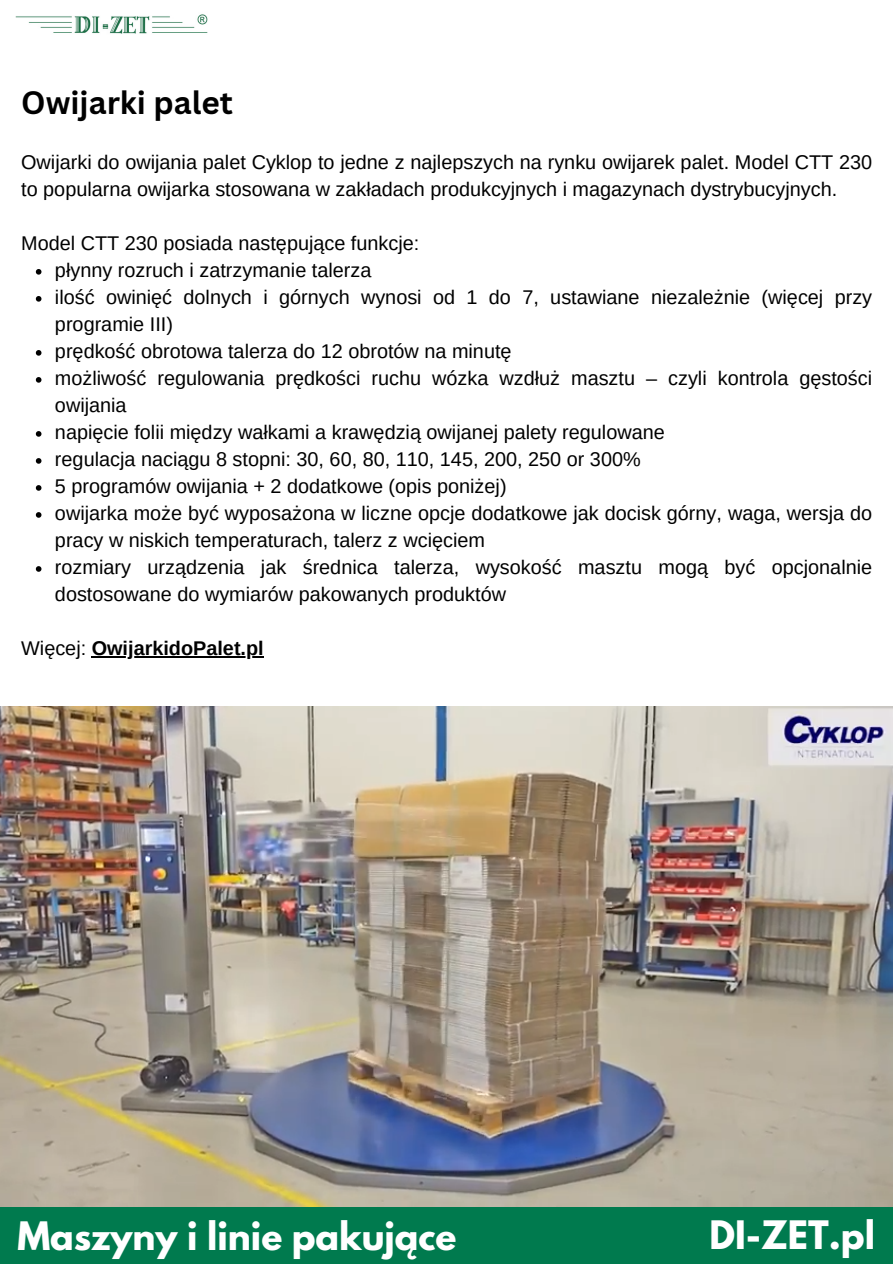
<style>
.page{position:relative;width:893px;height:1264px;background:#fff}
.page>*{position:absolute;margin:0;border:0;box-sizing:border-box;transform-origin:0 0}
.t1{font:700 34.8px "League Spartan";color:#fff}
.t2{font:700 31.5px "Canva Sans";color:#000}
.t3{font:19.8px/27px "Arimo";color:#000}
.t4{font:700 19.8px "Arimo";color:#000}
.s1{font-weight:400}
</style>
<div class="page">
<svg style="left:36px;top:269px;width:5px;height:5px"></svg>
<svg style="left:36px;top:296px;width:5px;height:6px"></svg>
<svg style="left:36px;top:350px;width:5px;height:6px"></svg>
<svg style="left:36px;top:377px;width:5px;height:5px"></svg>
<svg style="left:36px;top:431px;width:5px;height:5px"></svg>
<svg style="left:36px;top:458px;width:5px;height:6px"></svg>
<svg style="left:36px;top:485px;width:5px;height:5px"></svg>
<svg style="left:36px;top:512px;width:5px;height:6px"></svg>
<svg style="left:36px;top:566px;width:5px;height:6px"></svg>
<hr style="left:92px;top:656px;width:172px;height:1px;background:#000">
<div style="left:0;top:1206px;width:892px;height:57px;background:#007a4e"></div>
<img style="left:15px;top:14px;width:193px;height:20px">
<img style="left:0;top:706px;width:892px;height:500px">
<p class="t2" style="left:21px;top:80px;width:213px">Owijarki palet</p>
<p class="t3" style="left:21px;top:148px;width:852px">Owijarki do owijania palet Cyklop to jedne z najlepszych na rynku owijarek palet. Model CTT 230 to popularna owijarka stosowana w zakładach produkcyjnych i magazynach dystrybucyjnych.</p>
<p class="t3" style="left:21px;top:229px;width:399px">Model CTT 230 posiada następujące funkcje:</p>
<p class="t3" style="left:55px;top:256px;width:318px">płynny rozruch i zatrzymanie talerza</p>
<p class="t3" style="left:55px;top:283px;width:818px">ilość owinięć dolnych i górnych wynosi od 1 do 7, ustawiane niezależnie (więcej przy programie III)</p>
<p class="t3" style="left:55px;top:337px;width:458px">prędkość obrotowa talerza do 12 obrotów na minutę</p>
<p class="t3" style="left:55px;top:364px;width:818px">możliwość regulowania prędkości ruchu wózka wzdłuż masztu – czyli kontrola gęstości owijania</p>
<p class="t3" style="left:55px;top:418px;width:611px">napięcie folii między wałkami a krawędzią owijanej palety regulowane</p>
<p class="t3" style="left:55px;top:445px;width:587px">regulacja naciągu 8 stopni: 30, 60, 80, 110, 145, 200, 250 or 300%</p>
<p class="t3" style="left:55px;top:472px;width:453px">5 programów owijania + 2 dodatkowe (opis poniżej)</p>
<p class="t3" style="left:55px;top:499px;width:818px">owijarka może być wyposażona w liczne opcje dodatkowe jak docisk górny, waga, wersja do pracy w niskich temperaturach, talerz z wcięciem</p>
<p class="t3" style="left:55px;top:553px;width:818px">rozmiary urządzenia jak średnica talerza, wysokość masztu mogą być opcjonalnie dostosowane do wymiarów pakowanych produktów</p>
<p class="t4" style="left:21px;top:637px;width:244px"><span class="s1">Więcej:</span> OwijarkidoPalet.pl</p>
<p class="t1" style="left:17px;top:1218px;width:440px">Maszyny i linie pakujące</p>
<p class="t1" style="left:709px;top:1217px;width:167px">DI-ZET.pl</p>
</div>
